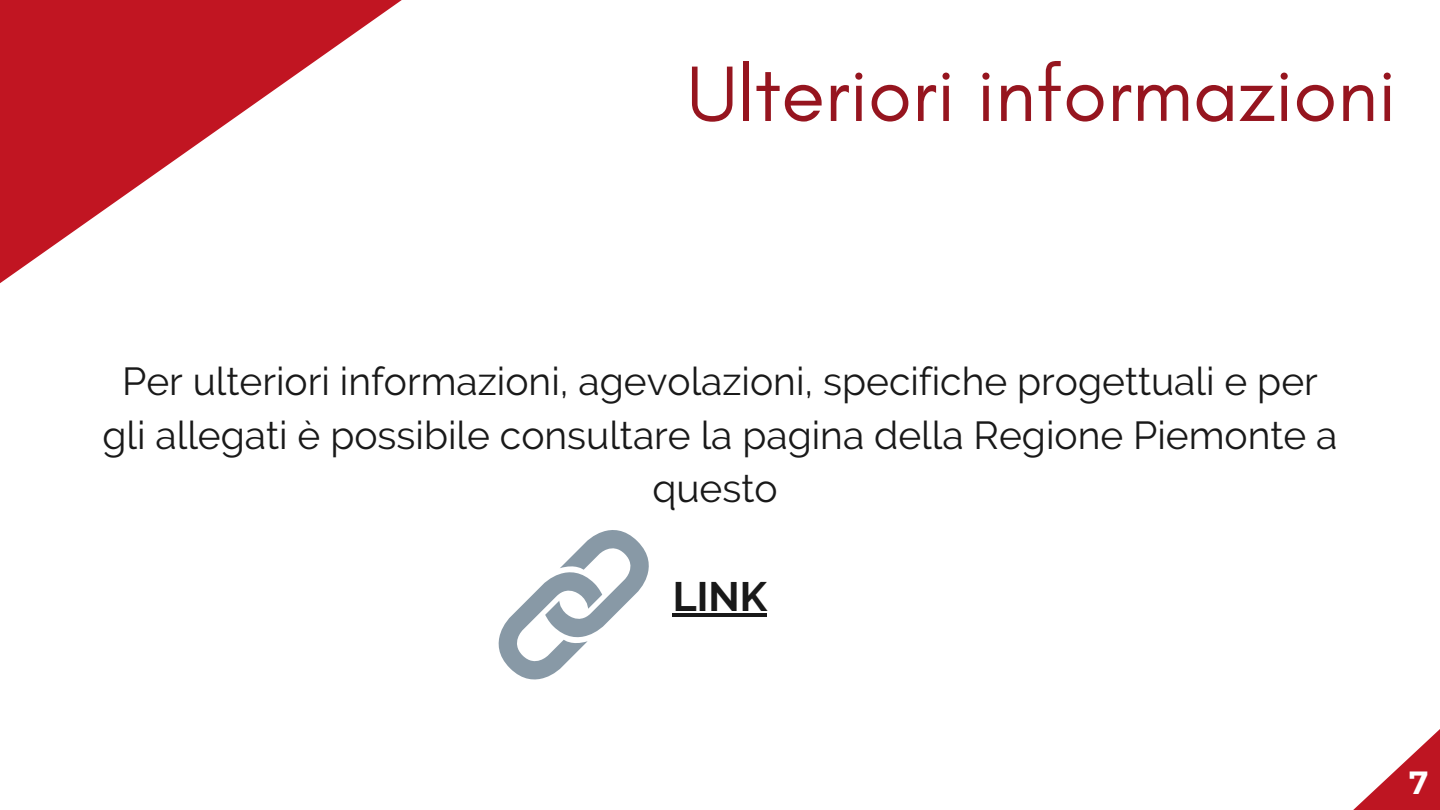
<style>
.page{position:relative;width:1440px;height:810px;background:#fff}
.page>*{position:absolute;margin:0;border:0;box-sizing:border-box;transform-origin:0 0}
.t1{font:80px "Glacial Indifference";color:#96151f}
.t2{font:700 41px "Raleway";color:#191919}
.t3{font:39px/53.2px "Raleway";color:#191919;text-align:center}
.t4{font:700 32px "Kief Montaser Semi";color:#fff}
</style>
<div class="page">
<svg style="left:0;top:0;width:402px;height:284px"></svg>
<svg style="left:1353px;top:729px;width:87px;height:81px"></svg>
<svg style="left:498px;top:530px;width:151px;height:150px"></svg>
<hr style="left:673px;top:613px;width:94px;height:4px;background:#191919">
<p class="t1" style="left:687px;top:45px;width:711px">Ulteriori informazioni</p>
<p class="t3" style="left:102px;top:355px;width:1237px">Per ulteriori informazioni, agevolazioni, specifiche progettuali e per gli allegati è possibile consultare la pagina della Regione Piemonte a questo</p>
<p class="t2" style="left:673px;top:572px;width:96px">LINK</p>
<p class="t4" style="left:1409px;top:763px;width:20px">7</p>
</div>
